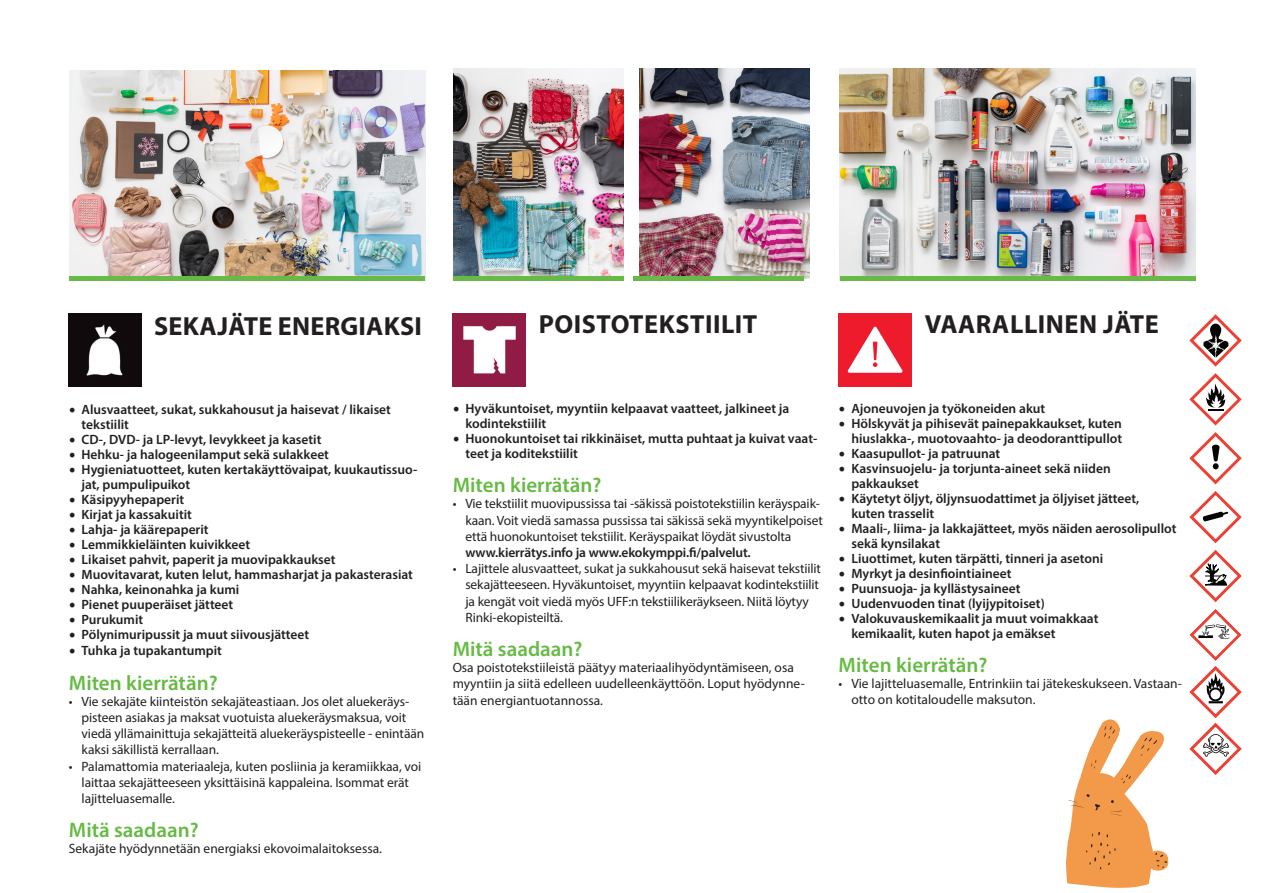
<style>
.page{position:relative;width:1263px;height:893px;background:#fff}
.page>*{position:absolute;margin:0;border:0;box-sizing:border-box;transform-origin:0 0}
.t1{font:700 26.25px "Myriad Pro";letter-spacing:.02em;color:#231f20}
.t2{font:600 21px "Myriad Pro";color:#67ba45}
.t3{font:600 13.5px/15px "Myriad Pro";color:#231f20}
.t4{font:13.5px/16.2px "Myriad Pro";letter-spacing:-.005em;color:#231f20}
.s1{font-family:"Minion Pro";font-weight:400;font-size:18px}
.s2{font-weight:600}
</style>
<div class="page">
<img style="left:69px;top:70px;width:356px;height:206px">
<img style="left:840px;top:68px;width:356px;height:208px">
<hr style="left:840px;top:276px;width:356px;height:4px;background:#67ba45">
<img style="left:640px;top:68px;width:170px;height:210px">
<img style="left:454px;top:68px;width:170px;height:208px">
<hr style="left:69px;top:276px;width:356px;height:4px;background:#67ba45">
<hr style="left:454px;top:276px;width:170px;height:4px;background:#67ba45">
<hr style="left:633px;top:276px;width:170px;height:4px;background:#67ba45">
<svg style="left:1066px;top:719px;width:102px;height:169px"></svg>
<img style="left:453px;top:313px;width:73px;height:73px">
<svg style="left:1189px;top:550px;width:53px;height:52px"></svg>
<svg style="left:1189px;top:491px;width:53px;height:52px"></svg>
<svg style="left:1189px;top:432px;width:53px;height:52px"></svg>
<svg style="left:1189px;top:609px;width:53px;height:166px"></svg>
<svg style="left:1189px;top:373px;width:53px;height:52px"></svg>
<svg style="left:1189px;top:314px;width:53px;height:53px"></svg>
<div style="left:839px;top:313px;width:73px;height:73px;background:#ee1b2d"></div>
<svg style="left:848px;top:327px;width:54px;height:46px"></svg>
<img style="left:68px;top:313px;width:73px;height:73px">
<p class="t1" style="left:154px;top:309px;width:269px">SEKAJÄTE ENERGIAKSI</p>
<p class="t3" style="left:82px;top:402px;width:311px;text-indent:-13px"><span class="s1">•</span> Alusvaatteet, sukat, sukkahousut ja haisevat / likaiset tekstiilit</p>
<p class="t3" style="left:69px;top:432px;width:254px"><span class="s1">•</span> CD-, DVD- ja LP-levyt, levykkeet ja kasetit</p>
<p class="t3" style="left:69px;top:447px;width:262px"><span class="s1">•</span> Hehku- ja halogeenilamput sekä sulakkeet</p>
<p class="t3" style="left:82px;top:462px;width:337px;text-indent:-13px"><span class="s1">•</span> Hygieniatuotteet, kuten kertakäyttövaipat, kuukautissuo&shy;jat, pumpulipuikot</p>
<p class="t3" style="left:69px;top:492px;width:117px"><span class="s1">•</span> Käsipyyhepaperit</p>
<p class="t3" style="left:69px;top:507px;width:125px"><span class="s1">•</span> Kirjat ja kassakuitit</p>
<p class="t3" style="left:69px;top:522px;width:141px"><span class="s1">•</span> Lahja- ja käärepaperit</p>
<p class="t3" style="left:69px;top:537px;width:183px"><span class="s1">•</span> Lemmikkieläinten kuivikkeet</p>
<p class="t3" style="left:69px;top:552px;width:268px"><span class="s1">•</span> Likaiset pahvit, paperit ja muovipakkaukset</p>
<p class="t3" style="left:69px;top:567px;width:346px"><span class="s1">•</span> Muovitavarat, kuten lelut, hammasharjat ja pakasterasiat</p>
<p class="t3" style="left:69px;top:582px;width:172px"><span class="s1">•</span> Nahka, keinonahka ja kumi</p>
<p class="t3" style="left:69px;top:597px;width:166px"><span class="s1">•</span> Pienet puuperäiset jätteet</p>
<p class="t3" style="left:69px;top:612px;width:76px"><span class="s1">•</span> Purukumit</p>
<p class="t3" style="left:69px;top:627px;width:242px"><span class="s1">•</span> Pölynimuripussit ja muut siivousjätteet</p>
<p class="t3" style="left:69px;top:643px;width:155px"><span class="s1">•</span> Tuhka ja tupakantumpit</p>
<p class="t2" style="left:69px;top:669px;width:150px">Miten kierrätän?</p>
<p class="t4" style="left:82px;top:693px;width:344px;text-indent:-13px">• Vie sekajäte kiinteistön sekajäteastiaan. Jos olet aluekeräys&shy;pisteen asiakas ja maksat vuotuista aluekeräysmaksua, voit viedä yllämainittuja sekajätteitä aluekeräyspisteelle - enintään kaksi säkillistä kerrallaan.</p>
<p class="t4" style="left:82px;top:758px;width:341px;text-indent:-13px">• Palamattomia materiaaleja, kuten posliinia ja keramiikkaa, voi laittaa sekajätteeseen yksittäisinä kappaleina. Isommat erät lajitteluasemalle.</p>
<p class="t2" style="left:69px;top:817px;width:131px">Mitä saadaan?</p>
<p class="t4" style="left:69px;top:840px;width:315px">Sekajäte hyödynnetään energiaksi ekovoimalaitoksessa.</p>
<p class="t1" style="left:539px;top:307px;width:220px">POISTOTEKSTIILIT</p>
<p class="t1" style="left:925px;top:307px;width:236px">VAARALLINEN JÄTE</p>
<p class="t3" style="left:465px;top:401px;width:325px;text-indent:-13px"><span class="s1">•</span> Hyväkuntoiset, myyntiin kelpaavat vaatteet, jalkineet ja kodintekstiilit</p>
<p class="t3" style="left:465px;top:431px;width:353px;text-indent:-13px"><span class="s1">•</span> Huonokuntoiset tai rikkinäiset, mutta puhtaat ja kuivat vaat&shy;teet ja koditekstiilit</p>
<p class="t2" style="left:453px;top:472px;width:150px">Miten kierrätän?</p>
<p class="t4" style="left:465px;top:496px;width:359px;text-indent:-13px">• Vie tekstiilit muovipussissa tai -säkissä poistotekstiilin keräyspaik&shy;kaan. Voit viedä samassa pussissa tai säkissä sekä myyntikelpoiset että huonokuntoiset tekstiilit. Keräyspaikat löydät sivustolta <span class="s2">www.kierrätys.info ja www.ekokymppi.fi/palvelut.</span></p>
<p class="t4" style="left:465px;top:560px;width:357px;text-indent:-13px">• Lajittele alusvaatteet, sukat ja sukkahousut sekä haisevat tekstiilit sekajätteeseen. Hyväkuntoiset, myyntiin kelpaavat kodintekstiilit ja kengät voit viedä myös UFF:n tekstiilikeräykseen. Niitä löytyy Rinki-ekopisteiltä.</p>
<p class="t2" style="left:453px;top:636px;width:131px">Mitä saadaan?</p>
<p class="t4" style="left:453px;top:659px;width:354px">Osa poistotekstiileistä päätyy materiaalihyödyntämiseen, osa myyntiin ja siitä edelleen uudelleenkäyttöön. Loput hyödynne&shy;tään energiantuotannossa.</p>
<p class="t3" style="left:839px;top:400px;width:208px"><span class="s1">•</span> Ajoneuvojen ja työkoneiden akut</p>
<p class="t3" style="left:839px;top:415px;width:285px;text-align:right"><span class="s1">•</span> Hölskyvät ja pihisevät painepakkaukset, kuten hiuslakka-, muotovaahto- ja deodoranttipullot</p>
<p class="t3" style="left:839px;top:445px;width:163px"><span class="s1">•</span> Kaasupullot- ja patruunat</p>
<p class="t3" style="left:851px;top:460px;width:261px;text-indent:-13px"><span class="s1">•</span> Kasvinsuojelu- ja torjunta-aineet sekä niiden pakkaukset</p>
<p class="t3" style="left:851px;top:490px;width:289px;text-indent:-13px"><span class="s1">•</span> Käytetyt öljyt, öljynsuodattimet ja öljyiset jätteet, kuten trasselit</p>
<p class="t3" style="left:851px;top:520px;width:327px;text-indent:-13px"><span class="s1">•</span> Maali-, liima- ja lakkajätteet, myös näiden aerosolipullot sekä kynsilakat</p>
<p class="t3" style="left:839px;top:550px;width:266px"><span class="s1">•</span> Liuottimet, kuten tärpätti, tinneri ja asetoni</p>
<p class="t3" style="left:839px;top:565px;width:174px"><span class="s1">•</span> Myrkyt ja desinfiointiaineet</p>
<p class="t3" style="left:839px;top:580px;width:183px"><span class="s1">•</span> Puunsuoja- ja kyllästysaineet</p>
<p class="t3" style="left:839px;top:595px;width:208px"><span class="s1">•</span> Uudenvuoden tinat (lyijypitoiset)</p>
<p class="t3" style="left:851px;top:610px;width:249px;text-indent:-13px"><span class="s1">•</span> Valokuvauskemikaalit ja muut voimakkaat kemikaalit, kuten hapot ja emäkset</p>
<p class="t2" style="left:839px;top:651px;width:150px">Miten kierrätän?</p>
<p class="t4" style="left:851px;top:675px;width:332px;text-indent:-13px">• Vie lajitteluasemalle, Entrinkiin tai jätekeskukseen. Vastaan&shy;otto on kotitaloudelle maksuton.</p>
</div>
